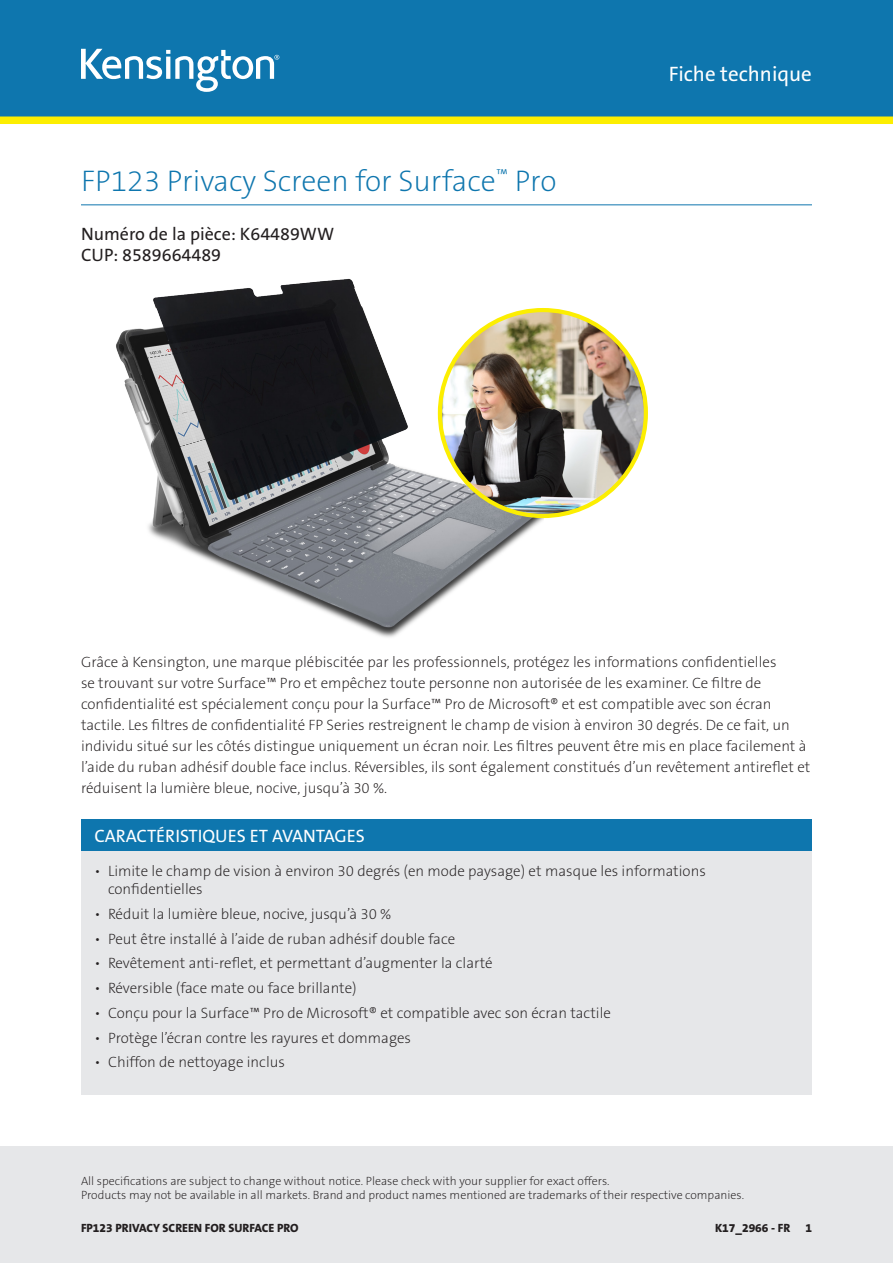
<style>
.page{position:relative;width:893px;height:1263px;background:#fff}
.page>*{position:absolute;margin:0;border:0;box-sizing:border-box;transform-origin:0 0}
.Main_Header_Blue{font:30px "The Sans KENSINGTON2 XL";color:#0e76ae}
.t1{font:21px "The Sans KENSINGTON5 Rg";color:#fff}
.Part_No__UPC{font:18px "The Sans KENSINGTON5 Rg";color:#231f20}
.Table_Header{font:18px "The Sans KENSINGTON5 Rg";color:#fff}
.Body{font:15px/21px "The Sans KENSINGTON2 XL";color:#231f20}
.t2{font:12px/14.4px "The Sans KENSINGTON2 XL";color:#231f20}
.t3{font:12px "The Sans KENSINGTON8 XB";color:#231f20}
</style>
<div class="page">
<div style="left:0;top:1146px;width:893px;height:117px;background:#e6e7e9"></div>
<div style="left:0;top:0;width:893px;height:120px;background:#0e76ae"></div>
<svg style="left:81px;top:49px;width:198px;height:43px"></svg>
<div style="left:0;top:116px;width:893px;height:8px;background:#fcee01"></div>
<div style="left:81px;top:819px;width:731px;height:33px;background:#0e76ae"></div>
<div style="left:81px;top:852px;width:731px;height:243px;background:#e6e7e9"></div>
<img style="left:116px;top:278px;width:428px;height:360px">
<img style="left:440px;top:311px;width:206px;height:205px">
<hr style="left:81px;top:204px;width:731px;height:1px;background:#0e76ae">
<p class="Main_Header_Blue" style="left:81px;top:165px;width:477px">FP123 Privacy Screen for Surface<sup>™</sup> Pro</p>
<p class="Part_No__UPC" style="left:81px;top:224px;width:255px">Numéro de la pièce: K64489WW</p>
<p class="Part_No__UPC" style="left:81px;top:245px;width:142px">CUP: 8589664489</p>
<h2 class="t1" style="left:669px;top:63px;width:145px">Fiche technique</h2>
<p class="Body" style="left:81px;top:652px;width:731px">Grâce à Kensington, une marque plébiscitée par les professionnels, protégez les informations confidentielles<br>se trouvant sur votre Surface™ Pro et empêchez toute personne non autorisée de les examiner. Ce filtre de confidentialité est spécialement conçu pour la Surface™ Pro de Microsoft® et est compatible avec son écran tactile. Les filtres de confidentialité FP Series restreignent le champ de vision à environ 30 degrés. De ce fait, un individu situé sur les côtés distingue uniquement un écran noir. Les filtres peuvent être mis en place facilement à l’aide du ruban adhésif double face inclus. Réversibles, ils sont également constitués d’un revêtement antireflet et réduisent la lumière bleue, nocive, jusqu’à 30 %.</p>
<p class="Table_Header" style="left:94px;top:826px;width:272px">CARACTÉRISTIQUES ET AVANTAGES</p>
<p class="Body" style="left:108px;top:862px;width:599px;line-height:18px;text-indent:-14px">• Limite le champ de vision à environ 30 degrés (en mode paysage) et masque les informations confidentielles</p>
<p class="Body" style="left:94px;top:904px;width:298px">• Réduit la lumière bleue, nocive, jusqu’à 30 %</p>
<p class="Body" style="left:94px;top:928px;width:362px">• Peut être installé à l’aide de ruban adhésif double face</p>
<p class="Body" style="left:94px;top:953px;width:400px">• Revêtement anti-reflet, et permettant d’augmenter la clarté</p>
<p class="Body" style="left:94px;top:978px;width:264px">• Réversible (face mate ou face brillante)</p>
<p class="Body" style="left:94px;top:1003px;width:518px">• Conçu pour la Surface™ Pro de Microsoft® et compatible avec son écran tactile</p>
<p class="Body" style="left:94px;top:1027px;width:318px">• Protège l’écran contre les rayures et dommages</p>
<p class="Body" style="left:94px;top:1052px;width:192px">• Chiffon de nettoyage inclus</p>
<p class="t2" style="left:81px;top:1174px;width:665px">All specifications are subject to change without notice. Please check with your supplier for exact offers.<br>Products may not be available in all markets. Brand and product names mentioned are trademarks of their respective companies.</p>
<p class="t3" style="left:81px;top:1221px;width:219px">FP123 PRIVACY SCREEN FOR SURFACE PRO</p>
<p class="t3" style="left:715px;top:1221px;width:77px">K17_2966 - FR</p>
<p class="t3" style="left:805px;top:1221px;width:8px">1</p>
</div>
